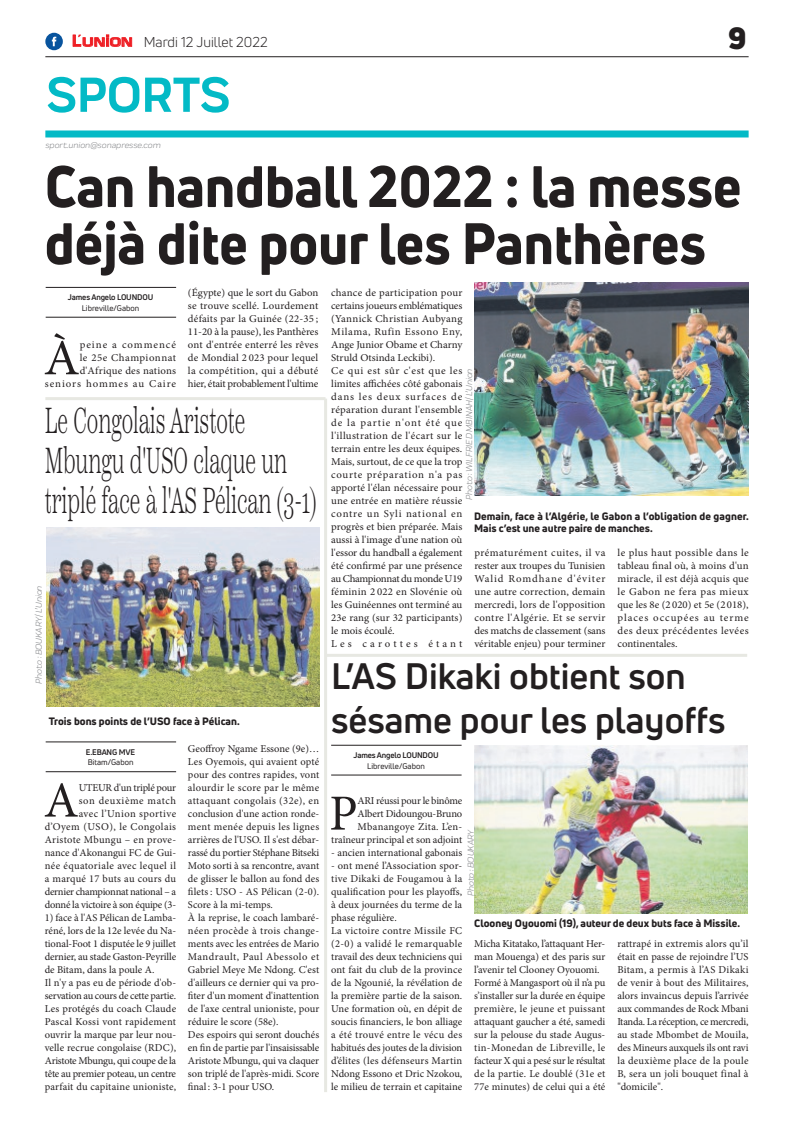
<style>
.page{position:relative;width:794px;height:1129px;background:#fff}
.page>*{position:absolute;margin:0;border:0;box-sizing:border-box;transform-origin:0 0}
.t1{font:800 57px/57px "Uni Neue";color:#231f20;scale:.94 1}
.t2{font:700 51px "Praktika";color:#03bac6}
.t3{font:50.5px "Minion Pro";color:#231f20}
.t4{font:300 36px/40px "Scotch Text";color:#231f20;scale:.57 1}
.t5{font:700 36px/43.2px "Uni Neue";color:#231f20}
.t6{font:900 30px "Uni Neue";color:#231f20}
.t7{font:14px "Uni Neue";color:#231f20}
.t8{font:10.5px/13px "Minion Pro";letter-spacing:.005em;color:#231f20}
.t9{font:800 10.5px/12.6px "Uni Neue";color:#231f20}
.t10{font:10.5px/13px "Minion Pro";letter-spacing:.06em;color:#231f20;text-align:right}
.t11{font:italic 9px "Praktika";color:#818386}
.t12{font:700 8px "Uni Neue";letter-spacing:-.02em;color:#231f20}
.t13{font:8px "Uni Neue";color:#231f20}
.s1{font-family:"Eurostile";font-weight:600;font-size:15px;color:#ee1d23}
.s2{font-family:"Eurostile";font-weight:600;font-size:11.4px;color:#ee1d23}
</style>
<div class="page">
<hr style="left:45px;top:56px;width:703px;height:1px;background:#231f20">
<div style="left:45px;top:130px;width:703px;height:7px;background:#03bac6"></div>
<svg style="left:72px;top:34px;width:60px;height:13px"></svg>
<div style="left:45px;top:33px;width:18px;height:17px;background:#08549e;border-radius:50%"></div>
<svg style="left:52px;top:37px;width:4px;height:9px"></svg>
<hr style="left:46px;top:316px;width:130px;height:1px;background:#231f20">
<hr style="left:46px;top:287px;width:130px;height:1px;background:#231f20">
<img style="left:474px;top:282px;width:274px;height:213px">
<hr style="left:331px;top:774px;width:130px;height:1px;background:#231f20">
<hr style="left:331px;top:745px;width:130px;height:1px;background:#231f20">
<img style="left:474px;top:745px;width:273px;height:168px">
<hr style="left:46px;top:771px;width:130px;height:1px;background:#231f20">
<hr style="left:46px;top:741px;width:130px;height:1px;background:#231f20">
<img style="left:46px;top:527px;width:273px;height:179px">
<hr style="left:45px;top:397px;width:280px;height:3px;background:#e7e8e2">
<hr style="left:325px;top:653px;width:422px;height:3px;background:#e7e8e2">
<hr style="left:324px;top:398px;width:3px;height:693px;background:#e7e8e2">
<h3 class="t7" style="left:72px;top:33px;width:197px"><span class="s1">L</span><span class="s2">UNION</span> Mardi 12 Juillet 2022</h3>
<h2 class="t2" style="left:46px;top:54px;width:185px">SPORTS</h2>
<p class="t11" style="left:45px;top:139px;width:117px">sport.union@sonapresse.com</p>
<h3 class="t6" style="left:728px;top:17px;width:20px">9</h3>
<h1 class="t1" style="left:45px;top:157px;width:742px">Can handball 2022 : la messe déjà dite pour les Panthères</h1>
<p class="t12" style="left:68px;top:292px;width:87px">James Angelo LOUNDOU</p>
<p class="t13" style="left:82px;top:303px;width:59px">Libreville/Gabon</p>
<p class="t8" style="left:188px;top:286px;width:132px;text-align:justify">(Égypte) que le sort du Gabon se trouve scellé. Lourdement défaits par la Guinée (22-35 ; 11-20 à la pause), les Panthères ont d'entrée enterré les rêves de Mondial 2 023 pour lequel la compétition, qui a débuté hier, était probablement l'ultime</p>
<p class="t8" style="left:331px;top:286px;width:133px">chance de participation pour certains joueurs emblématiques (Yannick Christian Aubyang<br>Milama, Rufin Essono Eny,<br>Ange Junior Obame et Charny<br>Struld Otsinda Leckibi).<br>Ce qui est sûr c'est que les limites affichées côté gabonais dans les deux surfaces de réparation durant l'ensemble de la partie n'ont été que l'illustration de l'écart sur le terrain entre les deux équipes.<br>Mais, surtout, de ce que la trop courte préparation n'a pas apporté l'élan nécessaire pour une entrée en matière réussie contre un Syli national en progrès et bien préparée. Mais aussi à l'image d'une nation où l'essor du handball a également été confirmé par une présence au Championnat du monde U19 féminin 2 022 en Slovénie où les Guinéennes ont terminé au<br>23e rang (sur 32 participants) le mois écoulé.<br>Les carottes étant</p>
<h3 class="t3" style="left:44px;top:324px;width:37px">À</h3>
<p class="t10" style="left:45px;top:338px;width:133px">peine a commencé<br>le 25e Championnat d'Afrique des nations seniors hommes au Caire</p>
<p class="t11" style="left:462px;top:500px;width:133px;rotate:-90deg">Photo : WILFRIED MBINAH/ L’Union</p>
<h3 class="t4" style="left:45px;top:401px;width:478px">Le Congolais Aristote<br>Mbungu d'USO claque un triplé face à l'AS Pélican (3-1)</h3>
<p class="t9" style="left:474px;top:509px;width:276px">Demain, face à l’Algérie, le Gabon a l’obligation de gagner.<br>Mais c’est une autre paire de manches.</p>
<p class="t8" style="left:474px;top:546px;width:133px;text-align:justify">prématurément cuites, il va rester aux troupes du Tunisien Walid Romdhane d'éviter une autre correction, demain mercredi, lors de l'opposition contre l'Algérie. Et se servir des matchs de classement (sans véritable enjeu) pour terminer</p>
<p class="t8" style="left:617px;top:546px;width:133px;text-align:justify">le plus haut possible dans le tableau final où, à moins d'un miracle, il est déjà acquis que le Gabon ne fera pas mieux que les 8e (2 020) et 5e (2 018), places occupées au terme des deux précédentes levées continentales.</p>
<p class="t11" style="left:32px;top:683px;width:100px;rotate:-90deg">Photo : BOUKARY/ L’Union</p>
<h3 class="t5" style="left:331px;top:654px;width:396px">L’AS Dikaki obtient son sésame pour les playoffs</h3>
<p class="t12" style="left:353px;top:750px;width:87px">James Angelo LOUNDOU</p>
<p class="t13" style="left:367px;top:760px;width:59px">Libreville/Gabon</p>
<p class="t9" style="left:49px;top:714px;width:192px">Trois bons points de l’USO face à Pélican.</p>
<p class="t8" style="left:188px;top:741px;width:133px">Geoffroy Ngame Essone (9e)…<br>Les Oyemois, qui avaient opté pour des contres rapides, vont alourdir le score par le même attaquant congolais (32e), en conclusion d'une action ronde&shy;ment menée depuis les lignes arrières de l'USO. Il s'est débar&shy;rassé du portier Stéphane Bitseki<br>Moto sorti à sa rencontre, avant de glisser le ballon au fond des filets: USO - AS Pélican (2-0).<br>Score à la mi-temps.<br>À la reprise, le coach lambaré&shy;néen procède à trois change&shy;ments avec les entrées de Mario<br>Mandrault, Paul Abessolo et<br>Gabriel Meye Me Ndong. C'est d'ailleurs ce dernier qui va pro&shy;fiter d'un moment d'inattention de l'axe central unioniste, pour réduire le score (58e).<br>Des espoirs qui seront douchés en fin de partie par l'insaisissable<br>Aristote Mbungu, qui va claquer son triplé de l'après-midi. Score final: 3-1 pour USO.</p>
<p class="t12" style="left:86px;top:746px;width:51px">E.EBANG MVE</p>
<p class="t13" style="left:88px;top:757px;width:47px">Bitam/Gabon</p>
<h3 class="t3" style="left:44px;top:766px;width:36px">A</h3>
<p class="t8" style="left:45px;top:780px;width:133px;text-align:right">UTEUR d'un triplé pour<br>son deuxième match<br>avec l’Union sportive d’Oyem (USO), le Congolais<br>Aristote Mbungu – en prove&shy;nance d'Akonangui FC de Gui&shy;née équatoriale avec lequel il a marqué 17 buts au cours du dernier championnat national – a donné la victoire à son équipe (3-</p>
<p class="t8" style="left:45px;top:910px;width:133px">1) face à l'AS Pélican de Lamba&shy;réné, lors de la 12e levée du Na&shy;tional-Foot 1 disputée le 9 juillet dernier, au stade Gaston-Peyrille de Bitam, dans la poule A.<br>Il n'y a pas eu de période d'ob&shy;servation au cours de cette partie.<br>Les protégés du coach Claude<br>Pascal Kossi vont rapidement ouvrir la marque par leur nou&shy;velle recrue congolaise (RDC),<br>Aristote Mbungu, qui coupe de la tête au premier poteau, un centre parfait du capitaine unioniste,</p>
<p class="t8" style="left:331px;top:793px;width:133px;text-align:right">ARI réussi pour le binôme<br>Albert Didoungou-Bruno<br>Mbanangoye Zita. L’en&shy;traîneur principal et son adjoint</p>
<p class="t8" style="left:331px;top:845px;width:133px">- ancien international gabonais</p>
<p class="t8" style="left:331px;top:858px;width:133px">- ont mené l’Association spor&shy;tive Dikaki de Fougamou à la qualification pour les playoffs, à deux journées du terme de la phase régulière.<br>La victoire contre Missile FC (2-0) a validé le remarquable travail des deux techniciens qui ont fait du club de la province de la Ngounié, la révélation de la première partie de la saison.<br>Une formation où, en dépit de soucis financiers, le bon alliage a été trouvé entre le vécu des habitués des joutes de la division d’élites (les défenseurs Martin<br>Ndong Essono et Dric Nzokou, le milieu de terrain et capitaine</p>
<h3 class="t3" style="left:329px;top:779px;width:30px">P</h3>
<p class="t11" style="left:464px;top:896px;width:69px;rotate:-90deg">Photo : BOUKARY</p>
<p class="t9" style="left:474px;top:916px;width:267px">Clooney Oyouomi (19), auteur de deux buts face à Missile.</p>
<p class="t8" style="left:474px;top:936px;width:133px">Micha Kitatako, l’attaquant Her&shy;man Mouenga) et des paris sur l’avenir tel Clooney Oyouomi.<br>Formé à Mangasport où il n’a pu s’installer sur la durée en équipe première, le jeune et puissant attaquant gaucher a été, samedi sur la pelouse du stade Augus&shy;tin-Monedan de Libreville, le facteur X qui a pesé sur le résultat de la partie. Le doublé (31e et<br>77e minutes) de celui qui a été</p>
<p class="t8" style="left:617px;top:936px;width:133px;text-align:justify">rattrapé in extremis alors qu’il était en passe de rejoindre l’US Bitam, a permis à l’AS Dikaki de venir à bout des Militaires, alors invaincus depuis l’arrivée aux commandes de Rock Mbani Itanda. La réception, ce mercredi, au stade Mbombet de Mouila, des Mineurs auxquels ils ont ravi la deuxième place de la poule B, sera un joli bouquet final à "domicile".</p>
</div>
